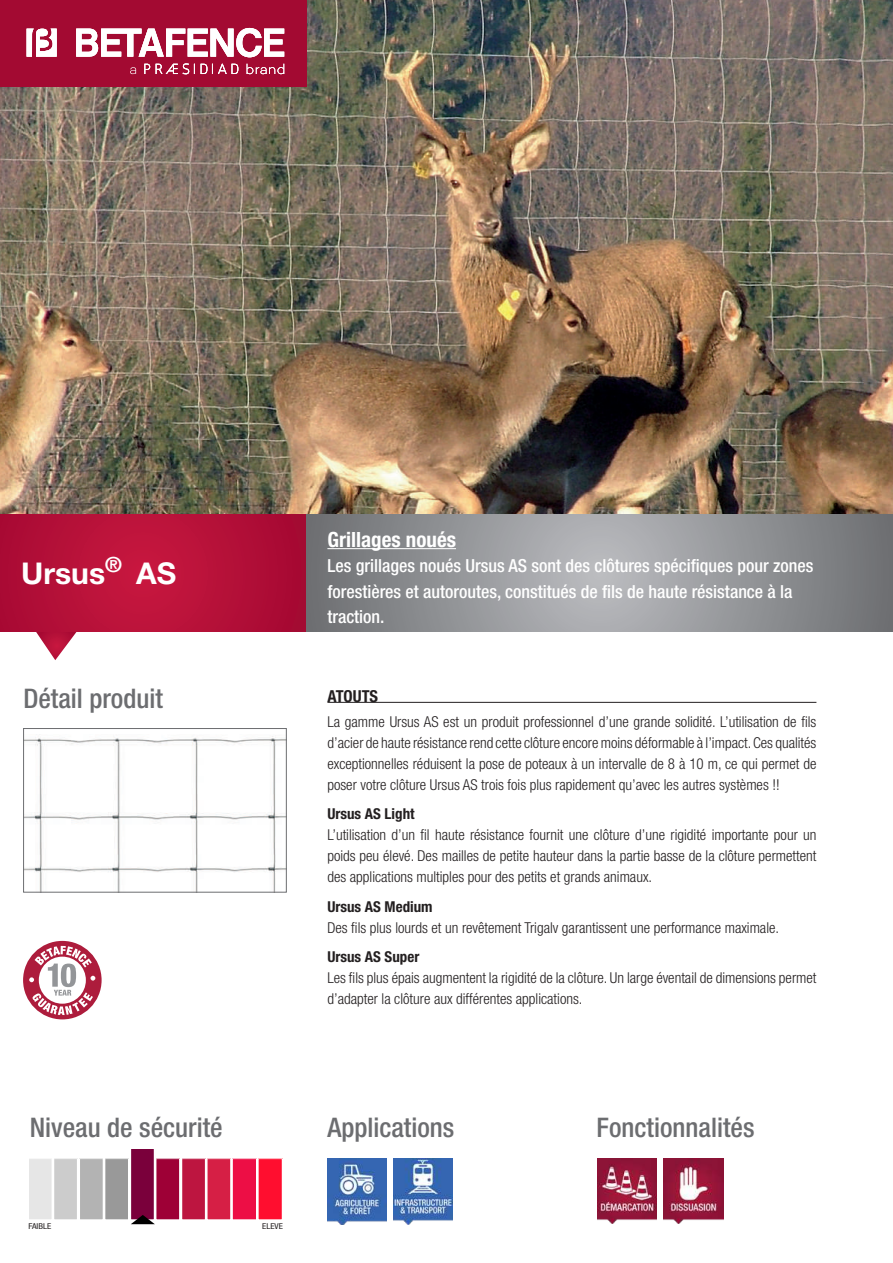
<style>
.page{position:relative;width:893px;height:1263px;background:#fff}
.page>*{position:absolute;margin:0;border:0;box-sizing:border-box;transform-origin:0 0}
.t1{font:700 30px "Helvetica Neue LT Std";color:#fff}
.t2{font:500 condensed 27px "Helvetica Neue LT Std";color:#6c6d70}
.t3{font:700 condensed 21px "Helvetica Neue LT Std";color:#fff}
.t4{font:500 condensed 18px/25.5px "Helvetica Neue LT Std";color:#fff}
.t5{font:700 condensed 16.5px "Helvetica Neue LT Std";color:#231f20}
.t6{font:300 condensed 15px/21px "Helvetica Neue LT Std";color:#231f20;text-align:justify}
.t7{font:700 condensed 15px "Helvetica Neue LT Std";color:#231f20}
.t8{font:condensed 8.1px "Helvetica Neue LT Std";color:#231f20;scale:1.11 1}
.t9{font:condensed 7.5px "Helvetica Neue LT Std";color:#000;scale:1.53 1}
</style>
<div class="page">
<img style="left:0;top:0;width:893px;height:514px">
<div style="left:0;top:0;width:306px;height:86px;background:#a30a32"></div>
<svg style="left:76px;top:28px;width:208px;height:29px"></svg>
<svg style="left:27px;top:29px;width:30px;height:28px"></svg>
<svg style="left:247px;top:64px;width:37px;height:10px"></svg>
<svg style="left:144px;top:64px;width:6px;height:10px"></svg>
<svg style="left:201px;top:64px;width:37px;height:10px"></svg>
<svg style="left:156px;top:63px;width:39px;height:11px"></svg>
<svg style="left:130px;top:67px;width:6px;height:7px"></svg>
<svg style="left:23px;top:940px;width:79px;height:80px"></svg>
<hr style="left:327px;top:702px;width:489px;height:1px;background:#231f20">
<img style="left:25px;top:736px;width:260px;height:154px">
<div style="left:23px;top:728px;width:264px;height:164px;border:1px solid #6c6d70"></div>
<svg style="left:35px;top:631px;width:43px;height:29px"></svg>
<svg style="left:0;top:514px;width:306px;height:117px;background:#b51038"></svg>
<svg style="left:306px;top:514px;width:587px;height:117px;background:#929397"></svg>
<hr style="left:327px;top:548px;width:129px;height:1px;background:#fff">
<img style="left:393px;top:1159px;width:60px;height:65px">
<img style="left:327px;top:1159px;width:60px;height:66px">
<svg style="left:30px;top:1159px;width:22px;height:60px"></svg>
<div style="left:54px;top:1159px;width:24px;height:61px;background:#ccc"></div>
<div style="left:53px;top:1158px;width:25px;height:62px;border:1px solid #fff"></div>
<div style="left:79px;top:1159px;width:24px;height:61px;background:#b3b3b3"></div>
<div style="left:79px;top:1158px;width:24px;height:62px;border:1px solid #fff"></div>
<div style="left:105px;top:1159px;width:24px;height:61px;background:#999"></div>
<div style="left:105px;top:1158px;width:24px;height:62px;border:1px solid #fff"></div>
<div style="left:156px;top:1159px;width:24px;height:61px;background:#9e0036"></div>
<div style="left:156px;top:1158px;width:24px;height:62px;border:1px solid #fff"></div>
<div style="left:207px;top:1159px;width:24px;height:61px;background:#d61f45"></div>
<div style="left:207px;top:1158px;width:24px;height:62px;border:1px solid #fff"></div>
<div style="left:182px;top:1159px;width:23px;height:61px;background:#bd1540"></div>
<div style="left:181px;top:1158px;width:25px;height:62px;border:1px solid #fff"></div>
<div style="left:232px;top:1159px;width:25px;height:61px;background:#ed0e45"></div>
<div style="left:232px;top:1158px;width:25px;height:62px;border:1px solid #fff"></div>
<div style="left:258px;top:1159px;width:24px;height:61px;background:#ff0e2f"></div>
<div style="left:258px;top:1158px;width:25px;height:62px;border:1px solid #fff"></div>
<svg style="left:131px;top:1149px;width:24px;height:75px;background:#7b1145"></svg>
<img style="left:597px;top:1158px;width:60px;height:65px">
<img style="left:663px;top:1158px;width:60px;height:65px">
<h1 class="t1" style="left:21px;top:554px;width:156px">Ursus<sup>®</sup> AS</h1>
<h2 class="t2" style="left:23px;top:682px;width:141px">Détail produit</h2>
<h3 class="t3" style="left:327px;top:526px;width:130px">Grillages noués</h3>
<p class="t4" style="left:327px;top:553px;width:488px">Les grillages noués Ursus AS sont des clôtures spécifiques pour zones forestières et autoroutes, constitués de fils de haute résistance à la traction.</p>
<p class="t5" style="left:327px;top:687px;width:52px">ATOUTS</p>
<p class="t6" style="left:327px;top:711px;width:490px">La gamme Ursus AS est un produit professionnel d’une grande solidité. L’utilisation de fils d’acier de haute résistance rend cette clôture encore moins déformable à l’impact. Ces qualités exceptionnelles réduisent la pose de poteaux à un intervalle de 8 à 10 m, ce qui permet de poser votre clôture Ursus AS trois fois plus rapidement qu’avec les autres systèmes !!</p>
<p class="t7" style="left:327px;top:805px;width:89px">Ursus AS Light</p>
<p class="t6" style="left:327px;top:824px;width:491px">L’utilisation d’un fil haute résistance fournit une clôture d’une rigidité importante pour un poids peu élevé. Des mailles de petite hauteur dans la partie basse de la clôture permettent des applications multiples pour des petits et grands animaux.</p>
<p class="t7" style="left:327px;top:897px;width:107px">Ursus AS Medium</p>
<p class="t6" style="left:327px;top:917px;width:453px">Des fils plus lourds et un revêtement Trigalv garantissent une performance maximale.</p>
<p class="t7" style="left:327px;top:948px;width:93px">Ursus AS Super</p>
<p class="t6" style="left:327px;top:967px;width:490px">Les fils plus épais augmentent la rigidité de la clôture. Un large éventail de dimensions permet d’adapter la clôture aux différentes applications.</p>
<h2 class="t2" style="left:30px;top:1112px;width:194px">Niveau de sécurité</h2>
<h2 class="t2" style="left:327px;top:1111px;width:128px">Applications</h2>
<h2 class="t2" style="left:597px;top:1111px;width:159px">Fonctionnalités</h2>
<p class="t8" style="left:262px;top:1221px;width:20px">ELEVE</p>
<p class="t8" style="left:29px;top:1221px;width:22px">FAIBLE</p>
<p class="t9" style="left:262px;top:1222px;width:15px">HIGH</p>
<p class="t9" style="left:28px;top:1223px;width:14px">LOW</p>
</div>
